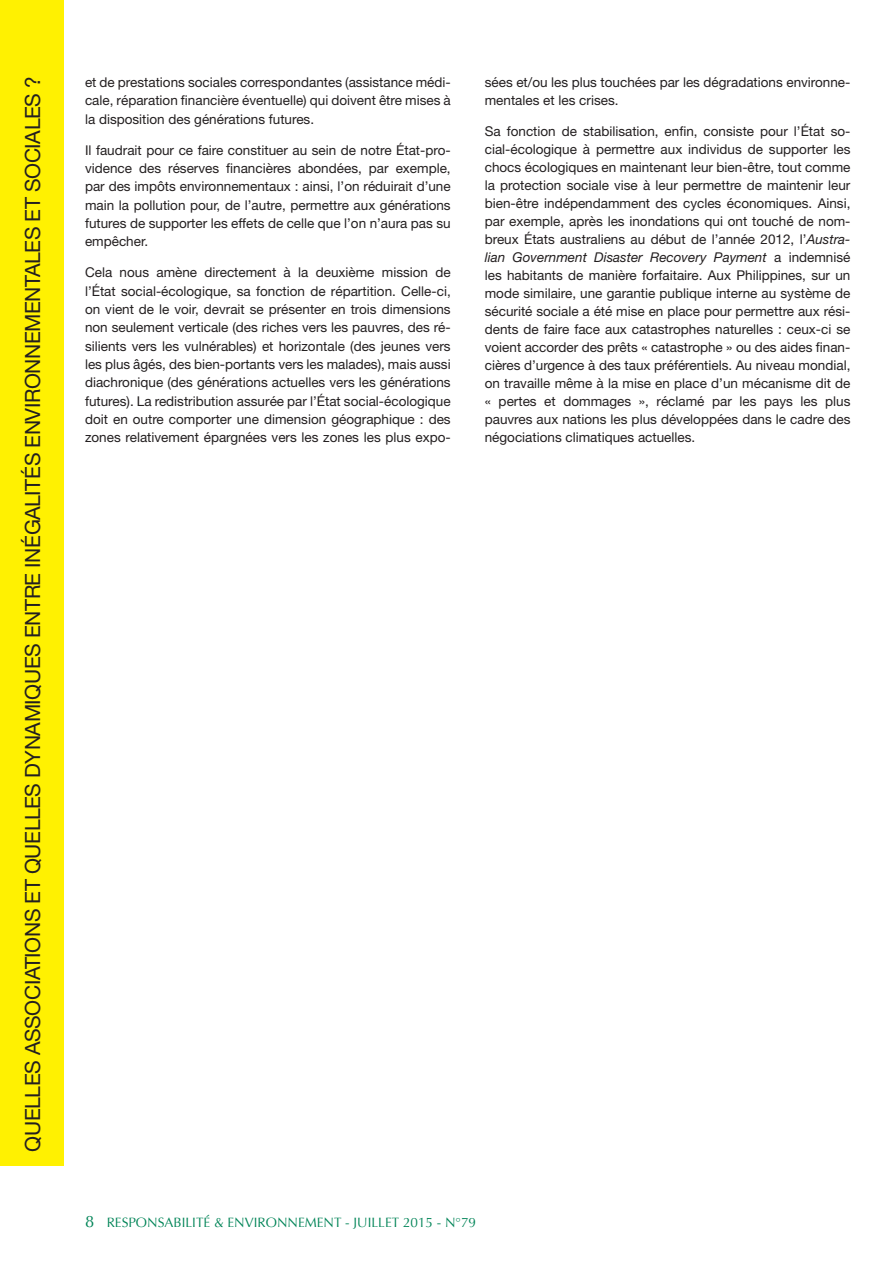
<style>
.page{position:relative;width:893px;height:1263px;background:#fff}
.page>*{position:absolute;margin:0;border:0;box-sizing:border-box;transform-origin:0 0}
.t1{font:21px "Helvetica Neue";letter-spacing:-.02em;color:#231f20}
.t2{font:13.5px/18px "Helvetica Neue";color:#231f20;text-align:justify}
.t3{font:13.5px "Optima";color:#008457}
.s1{font-style:italic}
.s2{font-size:16.5px}
</style>
<div class="page">
<div style="left:0;top:0;width:64px;height:1165px;background:#fff101"></div>
<h1 class="t1" style="left:20px;top:1151px;width:1076px;rotate:-90deg">QUELLES ASSOCIATIONS ET QUELLES DYNAMIQUES ENTRE INÉGALITÉS ENVIRONNEMENTALES ET SOCIALES ?</h1>
<p class="t2" style="left:85px;top:73px;width:367px">et de prestations sociales correspondantes (assistance médi&shy;cale, réparation financière éventuelle) qui doivent être mises à la disposition des générations futures.</p>
<p class="t2" style="left:85px;top:141px;width:367px">Il faudrait pour ce faire constituer au sein de notre État-pro&shy;vidence des réserves financières abondées, par exemple, par des impôts environnementaux : ainsi, l’on réduirait d’une main la pollution pour, de l’autre, permettre aux générations futures de supporter les effets de celle que l’on n’aura pas su empêcher.</p>
<p class="t2" style="left:85px;top:263px;width:367px">Cela nous amène directement à la deuxième mission de l’État social-écologique, sa fonction de répartition. Celle-ci, on vient de le voir, devrait se présenter en trois dimensions non seulement verticale (des riches vers les pauvres, des ré&shy;silients vers les vulnérables) et horizontale (des jeunes vers les plus âgés, des bien-portants vers les malades), mais aussi diachronique (des générations actuelles vers les générations futures). La redistribution assurée par l’État social-écologique doit en outre comporter une dimension géographique : des zones relativement épargnées vers les zones les plus expo-</p>
<p class="t2" style="left:485px;top:73px;width:367px">sées et/ou les plus touchées par les dégradations environne&shy;mentales et les crises.</p>
<p class="t2" style="left:485px;top:122px;width:367px">Sa fonction de stabilisation, enfin, consiste pour l’État so&shy;cial-écologique à permettre aux individus de supporter les chocs écologiques en maintenant leur bien-être, tout comme la protection sociale vise à leur permettre de maintenir leur bien-être indépendamment des cycles économiques. Ainsi, par exemple, après les inondations qui ont touché de nom&shy;breux États australiens au début de l’année 2012, l’<span class="s1">Austra&shy;lian Government Disaster Recovery Payment</span> a indemnisé les habitants de manière forfaitaire. Aux Philippines, sur un mode similaire, une garantie publique interne au système de sécurité sociale a été mise en place pour permettre aux rési&shy;dents de faire face aux catastrophes naturelles : ceux-ci se voient accorder des prêts « catastrophe » ou des aides finan&shy;cières d’urgence à des taux préférentiels. Au niveau mondial, on travaille même à la mise en place d’un mécanisme dit de « pertes et dommages », réclamé par les pays les plus pauvres aux nations les plus développées dans le cadre des négociations climatiques actuelles.</p>
<p class="t3" style="left:85px;top:1215px;width:392px"><span class="s2">8</span> RESPONSABILITÉ &amp; ENVIRONNEMENT - JUILLET 2015 - N°79</p>
</div>
